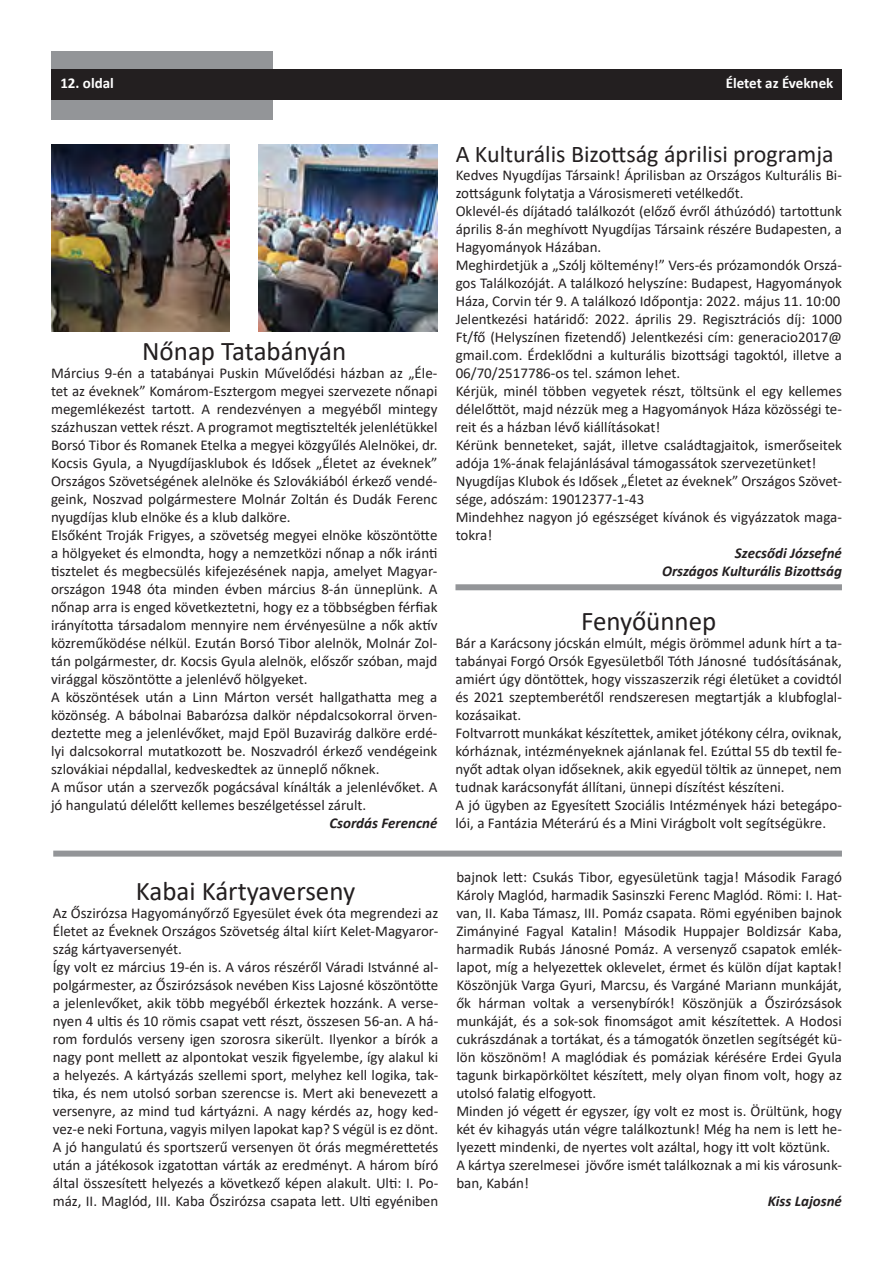
<style>
.page{position:relative;width:893px;height:1263px;background:#fff}
.page>*{position:absolute;margin:0;border:0;box-sizing:border-box;transform-origin:0 0}
.t1{font:27px "Calibri";color:#231f20}
.t2{font:24px "Calibri";color:#231f20}
.t3{font:15px/18px "Calibri";color:#231f20}
.t4{font:italic 700 15px/18px "Calibri";color:#231f20;text-align:right}
.t5{font:700 15px "Calibri";color:#fff}
</style>
<div class="page">
<div style="left:51px;top:51px;width:221px;height:68px;background:#939598"></div>
<div style="left:51px;top:69px;width:791px;height:30px;background:#231f20"></div>
<img style="left:51px;top:145px;width:179px;height:187px">
<img style="left:259px;top:145px;width:178px;height:187px">
<div style="left:53px;top:850px;width:789px;height:6px;background:#939598"></div>
<div style="left:455px;top:584px;width:387px;height:6px;background:#939598"></div>
<p class="t5" style="left:60px;top:73px;width:55px">12. oldal</p>
<p class="t5" style="left:726px;top:74px;width:109px">Életet az Éveknek</p>
<h1 class="t1" style="left:142px;top:332px;width:206px">Nőnap Tatabányán</h1>
<p class="t3" style="left:51px;top:364px;width:388px">Március 9-én a tatabányai Puskin Művelődési házban az „Éle&shy;tet az éveknek” Komárom-Esztergom megyei szervezete nőnapi megemlékezést tartott. A rendezvényen a megyéből mintegy százhuszan vettek részt. A programot megtisztelték jelenlétükkel Borsó Tibor és Romanek Etelka a megyei közgyűlés Alelnökei, dr.<br>Kocsis Gyula, a Nyugdíjasklubok és Idősek „Életet az éveknek” Országos Szövetségének alelnöke és Szlovákiából érkező vendé&shy;geink, Noszvad polgármestere Molnár Zoltán és Dudák Ferenc nyugdíjas klub elnöke és a klub dalköre.<br>Elsőként Troják Frigyes, a szövetség megyei elnöke köszöntötte a hölgyeket és elmondta, hogy a nemzetközi nőnap a nők iránti tisztelet és megbecsülés kifejezésének napja, amelyet Magyar&shy;országon 1948 óta minden évben március 8-án ünneplünk. A nőnap arra is enged következtetni, hogy ez a többségben férfiak irányította társadalom mennyire nem érvényesülne a nők aktív közreműködése nélkül. Ezután Borsó Tibor alelnök, Molnár Zol&shy;tán polgármester, dr. Kocsis Gyula alelnök, előszőr szóban, majd virággal köszöntötte a jelenlévő hölgyeket.<br>A köszöntések után a Linn Márton versét hallgathatta meg a közönség. A bábolnai Babarózsa dalkör népdalcsokorral örven&shy;deztette meg a jelenlévőket, majd Epöl Buzavirág dalköre erdé&shy;lyi dalcsokorral mutatkozott be. Noszvadról érkező vendégeink szlovákiai népdallal, kedveskedtek az ünneplő nőknek.<br>A műsor után a szervezők pogácsával kínálták a jelenlévőket. A jó hangulatú délelőtt kellemes beszélgetéssel zárult.</p>
<p class="t4" style="left:329px;top:814px;width:110px">Csordás Ferencné</p>
<h1 class="t1" style="left:136px;top:872px;width:221px">Kabai Kártyaverseny</h1>
<p class="t3" style="left:53px;top:904px;width:387px">Az Őszirózsa Hagyományőrző Egyesület évek óta megrendezi az Életet az Éveknek Országos Szövetség által kiírt Kelet-Magyaror&shy;szág kártyaversenyét.<br>Így volt ez március 19-én is. A város részéről Váradi Istvánné al&shy;polgármester, az Őszirózsások nevében Kiss Lajosné köszöntötte a jelenlevőket, akik több megyéből érkeztek hozzánk. A verse&shy;nyen 4 ultis és 10 römis csapat vett részt, összesen 56-an. A há&shy;rom fordulós verseny igen szorosra sikerült. Ilyenkor a bírók a nagy pont mellett az alpontokat veszik figyelembe, így alakul ki a helyezés. A kártyázás szellemi sport, melyhez kell logika, tak&shy;tika, és nem utolsó sorban szerencse is. Mert aki benevezett a versenyre, az mind tud kártyázni. A nagy kérdés az, hogy ked&shy;vez-e neki Fortuna, vagyis milyen lapokat kap? S végül is ez dönt.<br>A jó hangulatú és sportszerű versenyen öt órás megmérettetés után a játékosok izgatottan várták az eredményt. A három bíró által összesített helyezés a következő képen alakult. Ulti: I. Po&shy;máz, II. Maglód, III. Kaba Őszirózsa csapata lett. Ulti egyéniben</p>
<h2 class="t2" style="left:456px;top:137px;width:379px">A Kulturális Bizottság áprilisi programja</h2>
<p class="t3" style="left:456px;top:166px;width:388px">Kedves Nyugdíjas Társaink! Áprilisban az Országos Kulturális Bi&shy;zottságunk folytatja a Városismereti vetélkedőt.<br>Oklevél-és díjátadó találkozót (előző évről áthúzódó) tartottunk április 8-án meghívott Nyugdíjas Társaink részére Budapesten, a Hagyományok Házában.<br>Meghirdetjük a „Szólj költemény!” Vers-és prózamondók Orszá&shy;gos Találkozóját. A találkozó helyszíne: Budapest, Hagyományok Háza, Corvin tér 9. A találkozó Időpontja: 2022. május 11. 10:00<br>Jelentkezési határidő: 2022. április 29. Regisztrációs díj: 1000<br>Ft/fő (Helyszínen fizetendő) Jelentkezési cím: generacio2017@ gmail.com. Érdeklődni a kulturális bizottsági tagoktól, illetve a 06/70/2517786-os tel. számon lehet.<br>Kérjük, minél többen vegyetek részt, töltsünk el egy kellemes délelőttöt, majd nézzük meg a Hagyományok Háza közösségi te&shy;reit és a házban lévő kiállításokat!<br>Kérünk benneteket, saját, illetve családtagjaitok, ismerőseitek adója 1%-ának felajánlásával támogassátok szervezetünket!<br>Nyugdíjas Klubok és Idősek „Életet az éveknek” Országos Szövet&shy;sége, adószám: 19012377-1-43<br>Mindehhez nagyon jó egészséget kívánok és vigyázzatok maga&shy;tokra!</p>
<p class="t4" style="left:662px;top:544px;width:181px">Szecsődi Józsefné<br>Országos Kulturális Bizottság</p>
<h1 class="t1" style="left:581px;top:602px;width:137px">Fenyőünnep</h1>
<p class="t3" style="left:455px;top:634px;width:388px">Bár a Karácsony jócskán elmúlt, mégis örömmel adunk hírt a ta&shy;tabányai Forgó Orsók Egyesületből Tóth Jánosné tudósításának, amiért úgy döntöttek, hogy visszaszerzik régi életüket a covidtól és 2021 szeptemberétől rendszeresen megtartják a klubfoglal&shy;kozásaikat.<br>Foltvarrott munkákat készítettek, amiket jótékony célra, oviknak, kórháznak, intézményeknek ajánlanak fel. Ezúttal 55 db textil fe&shy;nyőt adtak olyan időseknek, akik egyedül töltik az ünnepet, nem tudnak karácsonyfát állítani, ünnepi díszítést készíteni.<br>A jó ügyben az Egyesített Szociális Intézmények házi betegápo&shy;lói, a Fantázia Méterárú és a Mini Virágbolt volt segítségükre.</p>
<p class="t3" style="left:456px;top:868px;width:387px">bajnok lett: Csukás Tibor, egyesületünk tagja! Második Faragó Károly Maglód, harmadik Sasinszki Ferenc Maglód. Römi: I. Hat&shy;van, II. Kaba Támasz, III. Pomáz csapata. Römi egyéniben bajnok Zimányiné Fagyal Katalin! Második Huppajer Boldizsár Kaba, harmadik Rubás Jánosné Pomáz. A versenyző csapatok emlék&shy;lapot, míg a helyezettek oklevelet, érmet és külön díjat kaptak!<br>Köszönjük Varga Gyuri, Marcsu, és Vargáné Mariann munkáját, ők hárman voltak a versenybírók! Köszönjük a Őszirózsások munkáját, és a sok-sok finomságot amit készítettek. A Hodosi cukrászdának a tortákat, és a támogatók önzetlen segítségét kü&shy;lön köszönöm! A maglódiak és pomáziak kérésére Erdei Gyula tagunk birkapörköltet készített, mely olyan finom volt, hogy az utolsó falatig elfogyott.<br>Minden jó végett ér egyszer, így volt ez most is. Örültünk, hogy két év kihagyás után végre találkoztunk! Még ha nem is lett he&shy;lyezett mindenki, de nyertes volt azáltal, hogy itt volt köztünk.<br>A kártya szerelmesei jövőre ismét találkoznak a mi kis városunk&shy;ban, Kabán!</p>
<p class="t4" style="left:768px;top:1192px;width:76px">Kiss Lajosné</p>
</div>
